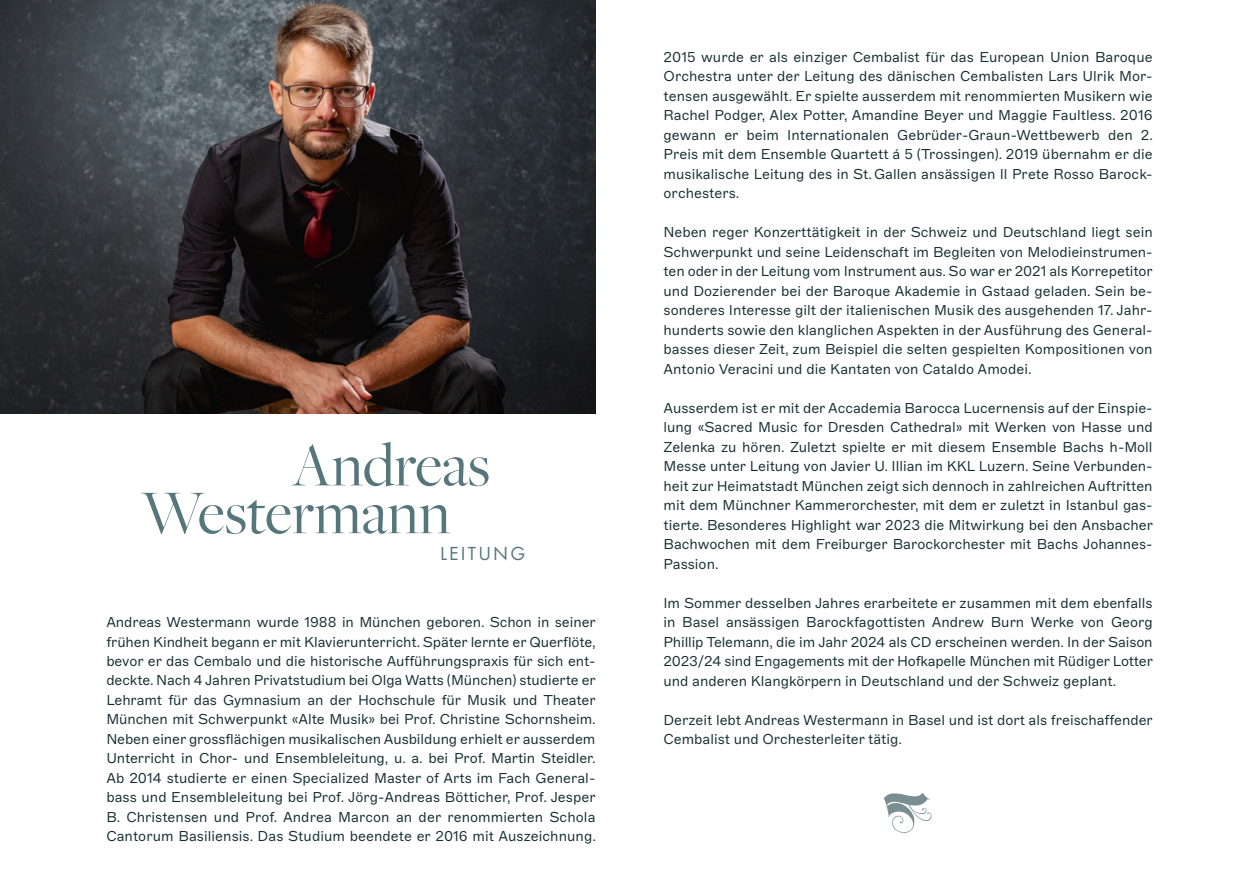
<style>
.page{position:relative;width:1259px;height:893px;background:#fff}
.page>*{position:absolute;margin:0;border:0;box-sizing:border-box;transform-origin:0 0}
.t1{font:64.5px/47.8px "Freight Big Pro";color:#55767b}
.t2{font:19.65px "Futura PT";letter-spacing:.11em;color:#55767b}
.t3{font:300 14.25px/19.5px "Marfa Pre";color:#132c31;text-align:justify}
</style>
<div class="page">
<img style="left:0;top:0;width:596px;height:413px">
<svg style="left:884px;top:793px;width:48px;height:40px"></svg>
<h1 class="t1" style="left:141px;top:439px;width:350px;text-indent:151px">Andreas<br>Westermann</h1>
<h2 class="t2" style="left:440px;top:542px;width:87px">LEITUNG</h2>
<p class="t3" style="left:106px;top:612px;width:491px">Andreas Westermann wurde 1988 in München geboren. Schon in seiner frühen Kindheit begann er mit Klavierunterricht. Später lernte er Querflöte, bevor er das Cembalo und die historische Aufführungspraxis für sich ent&shy;deckte. Nach 4 Jahren Privatstudium bei Olga Watts (München) studierte er Lehramt für das Gymnasium an der Hochschule für Musik und Theater München mit Schwerpunkt «Alte Musik» bei Prof. Christine Schornsheim.<br>Neben einer grossflächigen musikalischen Ausbildung erhielt er ausserdem Unterricht in Chor- und Ensembleleitung, u. a. bei Prof. Martin Steidler.<br>Ab 2014 studierte er einen Specialized Master of Arts im Fach General&shy;bass und Ensembleleitung bei Prof. Jörg-Andreas Bötticher, Prof. Jesper B. Christensen und Prof. Andrea Marcon an der renommierten Schola Cantorum Basiliensis. Das Studium beendete er 2016 mit Auszeichnung.</p>
<p class="t3" style="left:663px;top:47px;width:491px">2015 wurde er als einziger Cembalist für das European Union Baroque Orchestra unter der Leitung des dänischen Cembalisten Lars Ulrik Mor&shy;tensen ausgewählt. Er spielte ausserdem mit renommierten Musikern wie Rachel Podger, Alex Potter, Amandine Beyer und Maggie Faultless. 2016 gewann er beim Internationalen Gebrüder-Graun-Wettbewerb den 2.<br>Preis mit dem Ensemble Quartett á 5 (Trossingen). 2019 übernahm er die musikalische Leitung des in St. Gallen ansässigen Il Prete Rosso Barock&shy;orchesters.</p>
<p class="t3" style="left:663px;top:223px;width:491px">Neben reger Konzerttätigkeit in der Schweiz und Deutschland liegt sein Schwerpunkt und seine Leidenschaft im Begleiten von Melodieinstrumen&shy;ten oder in der Leitung vom Instrument aus. So war er 2021 als Korrepetitor und Dozierender bei der Baroque Akademie in Gstaad geladen. Sein be&shy;sonderes Interesse gilt der italienischen Musik des ausgehenden 17. Jahr&shy;hunderts sowie den klanglichen Aspekten in der Ausführung des General&shy;basses dieser Zeit, zum Beispiel die selten gespielten Kompositionen von Antonio Veracini und die Kantaten von Cataldo Amodei.</p>
<p class="t3" style="left:663px;top:398px;width:491px">Ausserdem ist er mit der Accademia Barocca Lucernensis auf der Einspie&shy;lung «Sacred Music for Dresden Cathedral» mit Werken von Hasse und Zelenka zu hören. Zuletzt spielte er mit diesem Ensemble Bachs h-Moll Messe unter Leitung von Javier U. Illian im KKL Luzern. Seine Verbunden&shy;heit zur Heimatstadt München zeigt sich dennoch in zahlreichen Auftritten mit dem Münchner Kammerorchester, mit dem er zuletzt in Istanbul gas&shy;tierte. Besonderes Highlight war 2023 die Mitwirkung bei den Ansbacher Bachwochen mit dem Freiburger Barockorchester mit Bachs Johannes-Passion.</p>
<p class="t3" style="left:663px;top:593px;width:491px">Im Sommer desselben Jahres erarbeitete er zusammen mit dem ebenfalls in Basel ansässigen Barockfagottisten Andrew Burn Werke von Georg Phillip Telemann, die im Jahr 2024 als CD erscheinen werden. In der Saison 2023/24 sind Engagements mit der Hofkapelle München mit Rüdiger Lotter und anderen Klangkörpern in Deutschland und der Schweiz geplant.</p>
<p class="t3" style="left:663px;top:710px;width:491px">Derzeit lebt Andreas Westermann in Basel und ist dort als freischaffender<br>Cembalist und Orchesterleiter tätig.</p>
</div>
